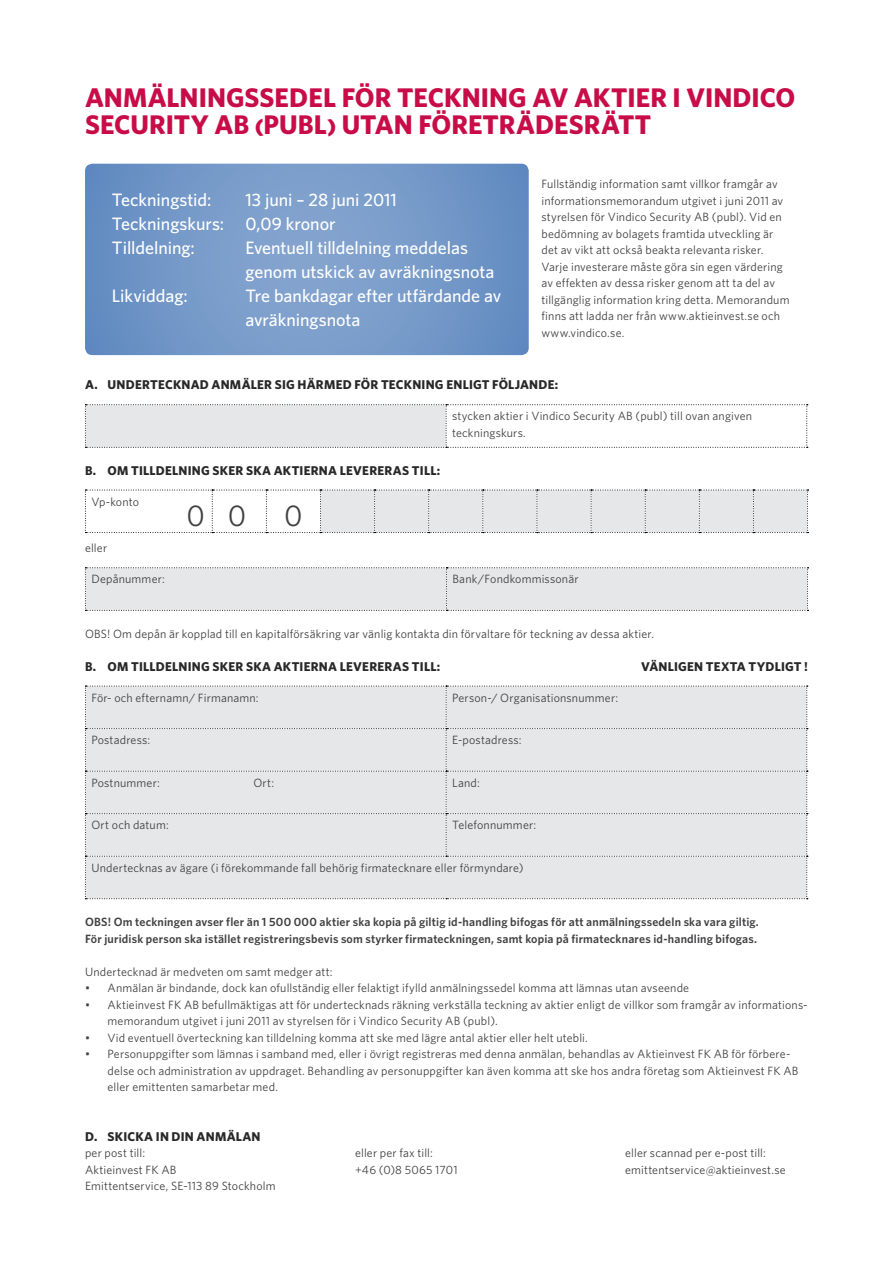
<style>
.page{position:relative;width:893px;height:1263px;background:#fff}
.page>*{position:absolute;margin:0;border:0;box-sizing:border-box;transform-origin:0 0}
.t1{font:30px "Whitney HTF";color:#414042}
.t2{font:27px/27px "Whitney HTF Bold SC";color:#c80c47}
.t3{font:500 18px/24px "Whitney HTF";letter-spacing:-.005em;color:#fff}
.t4{font:700 12.75px "Whitney HTF";letter-spacing:.015em;color:#292829}
.t5{font:12px/16.5px "Whitney HTF";letter-spacing:.015em;color:#414042}
.t6{font:600 12px/16.5px "Whitney HTF";letter-spacing:.015em;color:#414042}
</style>
<div class="page">
<svg style="left:85px;top:164px;width:444px;height:191px;background:#7498c8"></svg>
<svg style="left:85px;top:404px;width:723px;height:44px"></svg>
<svg style="left:85px;top:490px;width:723px;height:43px"></svg>
<div style="left:85px;top:567px;width:723px;height:44px;background:#e6e7e8"></div>
<div style="left:85px;top:686px;width:723px;height:213px;background:#e6e7e8"></div>
<h2 class="t2" style="left:85px;top:83px;width:712px">ANMÄLNINGSSEDEL FÖR TECKNING AV AKTIER I VINDICO<br>SECURITY AB (PUBL) UTAN FÖRETRÄDESRÄTT</h2>
<h3 class="t3" style="left:112px;top:187px;width:101px">Teckningstid:</h3>
<h3 class="t3" style="left:112px;top:187px;width:287px;text-indent:134px">13 juni – 28 juni 2011<br>Teckningskurs: 0,09 kronor<br>Tilldelning:</h3>
<h3 class="t3" style="left:245px;top:235px;width:251px">Eventuell tilldelning meddelas genom utskick av avräkningsnota</h3>
<h3 class="t3" style="left:112px;top:283px;width:77px">Likviddag:</h3>
<h3 class="t3" style="left:245px;top:283px;width:257px">Tre bankdagar efter utfärdande av avräkningsnota</h3>
<p class="t5" style="left:541px;top:175px;width:250px">Fullständig information samt villkor framgår av informationsmemorandum utgivet i juni 2011 av styrelsen för Vindico Security AB (publ). Vid en bedömning av bolagets framtida utveckling är det av vikt att också beakta relevanta risker.<br>Varje investerare måste göra sin egen värdering av effekten av dessa risker genom att ta del av tillgänglig information kring detta. Memorandum finns att ladda ner från www.aktieinvest.se och www.vindico.se.</p>
<p class="t4" style="left:85px;top:377px;width:475px">A. U NDERTECKNAD ANMÄLER SIG HÄRMED FÖR TECKNING ENLIGT FÖLJANDE:</p>
<p class="t5" style="left:452px;top:408px;width:301px">stycken aktier i Vindico Security AB (publ) till ovan angiven teckningskurs.</p>
<p class="t4" style="left:85px;top:462px;width:357px">B. OM TILLDELNING SKER SKA AKTIERNA LEVERERAS TILL:</p>
<p class="t5" style="left:91px;top:493px;width:49px">Vp-konto</p>
<p class="t5" style="left:85px;top:540px;width:24px">eller</p>
<p class="t5" style="left:91px;top:571px;width:75px">Depånummer:</p>
<p class="t5" style="left:452px;top:571px;width:127px">Bank/Fondkommissonär</p>
<h1 class="t1" style="left:186px;top:498px;width:61px">0 0</h1>
<h1 class="t1" style="left:284px;top:498px;width:20px">0</h1>
<p class="t5" style="left:85px;top:625px;width:570px">OBS! Om depån är kopplad till en kapitalförsäkring var vänlig kontakta din förvaltare för teckning av dessa aktier.</p>
<p class="t4" style="left:85px;top:658px;width:360px">B. OM TILLDELNING SKER SKA AKTIERNA LEVERERAS TILL: VÄNL</p>
<p class="t4" style="left:674px;top:658px;width:14px">IGEN</p>
<p class="t4" style="left:706px;top:658px;width:104px">TEXTA TYDLIGT !</p>
<p class="t5" style="left:91px;top:689px;width:169px">För- och efternamn/ Firmanamn:</p>
<p class="t5" style="left:452px;top:689px;width:168px">Person-/ Organisationsnummer:</p>
<p class="t5" style="left:91px;top:731px;width:60px">Postadress:</p>
<p class="t5" style="left:452px;top:731px;width:71px">E-postadress:</p>
<p class="t5" style="left:91px;top:774px;width:70px">Postnummer:</p>
<p class="t5" style="left:253px;top:774px;width:22px">Ort:</p>
<p class="t5" style="left:452px;top:774px;width:29px">Land:</p>
<p class="t5" style="left:91px;top:816px;width:79px">Ort och datum:</p>
<p class="t5" style="left:452px;top:816px;width:86px">Telefonnummer:</p>
<p class="t5" style="left:91px;top:859px;width:434px">Undertecknas av ägare (i förekommande fall behörig firmatecknare eller förmyndare)</p>
<p class="t6" style="left:85px;top:913px;width:675px">OBS! Om teckningen avser fler än 1 500 000 aktier ska kopia på giltig id-handling bifogas för att anmälningssedeln ska vara giltig.<br>För juridisk person ska istället registreringsbevis som styrker firmateckningen, samt kopia på firmatecknares id-handling bifogas.</p>
<p class="t5" style="left:85px;top:963px;width:249px">Undertecknad är medveten om samt medger att:</p>
<p class="t5" style="left:85px;top:979px;width:606px">• Anmälan är bindande, dock kan ofullständig eller felaktigt ifylld anmälningssedel komma att lämnas utan avseende</p>
<p class="t5" style="left:108px;top:996px;width:702px;text-indent:-22px">• Aktieinvest FK AB befullmäktigas att för undertecknads räkning verkställa teckning av aktier enligt de villkor som framgår av informations&shy;memorandum utgivet i juni 2011 av styrelsen för i Vindico Security AB (publ).</p>
<p class="t5" style="left:85px;top:1029px;width:504px">• Vid eventuell överteckning kan tilldelning komma att ske med lägre antal aktier eller helt utebli.</p>
<p class="t5" style="left:108px;top:1045px;width:692px;text-indent:-23px">• Personuppgifter som lämnas i samband med, eller i övrigt registreras med denna anmälan, behandlas av Aktieinvest FK AB för förbere&shy;delse och administration av uppdraget. Behandling av personuppgifter kan även komma att ske hos andra företag som Aktieinvest FK AB eller emittenten samarbetar med.</p>
<p class="t4" style="left:85px;top:1128px;width:177px">D. SKICKA IN DIN ANMÄLAN</p>
<p class="t5" style="left:85px;top:1144px;width:62px">per post till:</p>
<p class="t5" style="left:355px;top:1144px;width:79px">eller per fax till:</p>
<p class="t5" style="left:625px;top:1144px;width:142px">eller scannad per e-post till:</p>
<p class="t5" style="left:85px;top:1161px;width:93px">Aktieinvest FK AB</p>
<p class="t5" style="left:355px;top:1161px;width:104px">+46 (0)8 5065 1701</p>
<p class="t5" style="left:625px;top:1161px;width:162px">emittentservice@aktieinvest.se</p>
<p class="t5" style="left:85px;top:1177px;width:192px">Emittentservice, SE-113 89 Stockholm</p>
</div>
